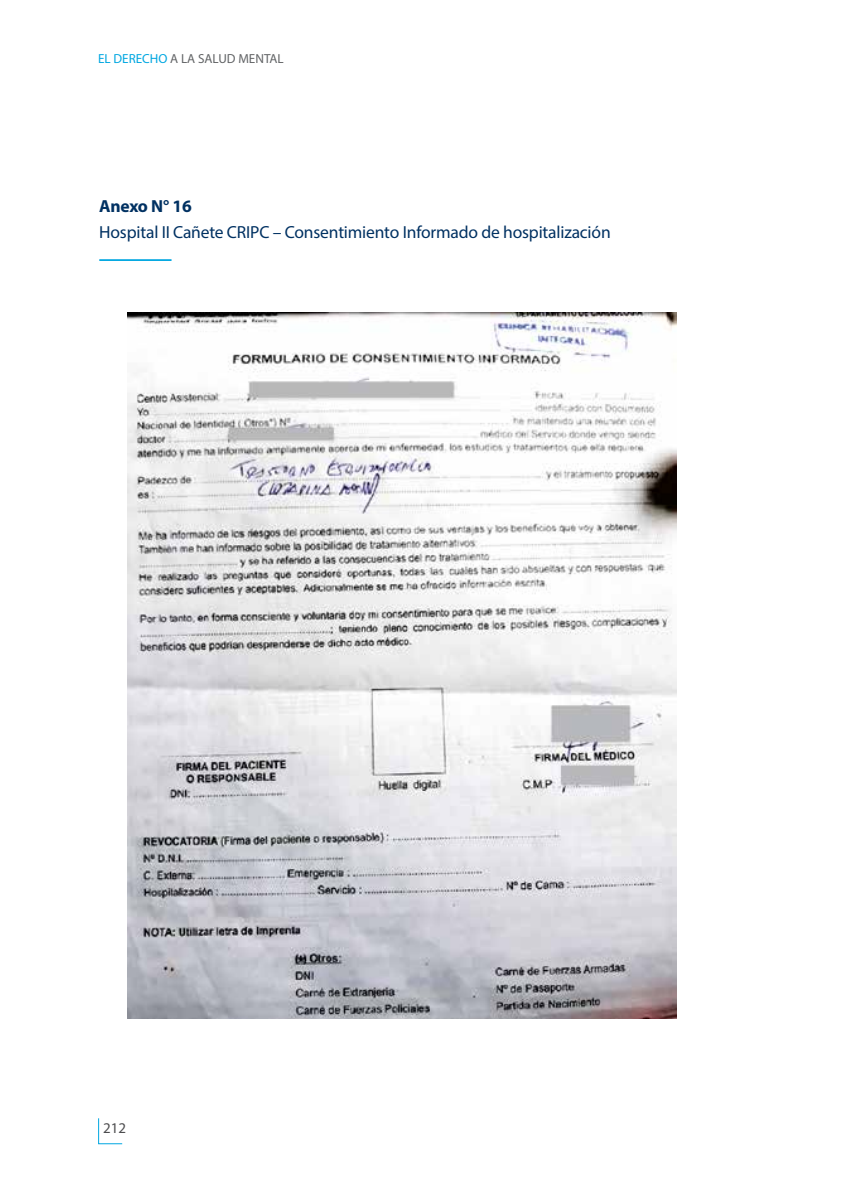
<style>
.page{position:relative;width:844px;height:1191px;background:#fff}
.page>*{position:absolute;margin:0;border:0;box-sizing:border-box;transform-origin:0 0}
.t1{font:17.5px "Myriad Pro";letter-spacing:-.01em;color:#003162}
.t2{font:700 17.5px "Myriad Pro";letter-spacing:-.015em;color:#003162}
.t3{font:14.88px "Myriad Pro";color:#4c4c4e}
.t4{font:13.12px "Myriad Pro";color:#626466}
.s1{color:#00a7e1}
</style>
<div class="page">
<svg style="left:98px;top:1118px;width:25px;height:26px"></svg>
<hr style="left:99px;top:259px;width:72px;height:2px;background:#00a7e1">
<img style="left:127px;top:313px;width:549px;height:705px">
<p class="t4" style="left:98px;top:51px;width:187px"><span class="s1">EL DERECHO</span> A LA SALUD MENTAL</p>
<p class="t2" style="left:99px;top:195px;width:94px">Anexo N° 16</p>
<p class="t1" style="left:99px;top:221px;width:513px">Hospital II Cañete CRIPC – Consentimiento Informado de hospitalización</p>
<p class="t3" style="left:103px;top:1118px;width:24px">212</p>
</div>
